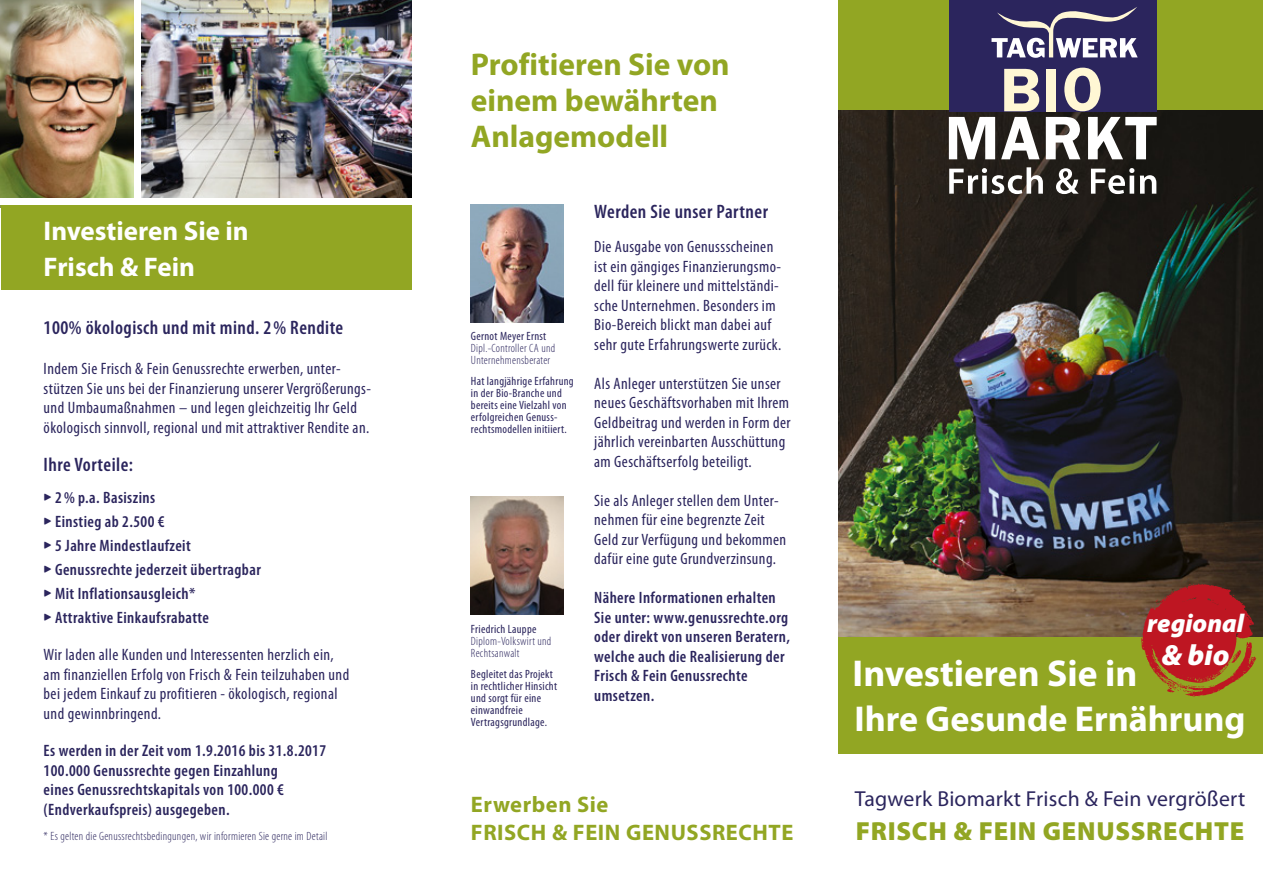
<style>
.page{position:relative;width:1263px;height:893px;background:#fff}
.page>*{position:absolute;margin:0;border:0;box-sizing:border-box;transform-origin:0 0}
.t1{font:700 37.5px "Myriad Pro";color:#fff}
.t2{font:700 36px "Myriad Pro";color:#fff}
.t3{font:700 31.5px/36px "Myriad Pro";color:#92a623}
.t4{font:italic 900 29.25px "Myriad Pro";color:#fff}
.t5{font:700 27px/36px "Myriad Pro";color:#fff}
.t6{font:900 26.25px "Myriad Pro";letter-spacing:.025em;color:#92a623}
.t7{font:italic 900 25.8px "Myriad Pro";color:#fff}
.t8{font:700 22.5px/28.5px "Myriad Pro";letter-spacing:.025em;color:#92a623}
.t9{font:21.75px "Myriad Pro";letter-spacing:.01em;color:#2b255d}
.t10{font:600 condensed 19.5px "Myriad Pro";letter-spacing:.025em;color:#2b255d}
.t11{font:condensed 16.5px/19.5px "Myriad Pro";letter-spacing:.025em;color:#2b255d}
.t12{font:600 condensed 16.5px/19.5px "Myriad Pro";letter-spacing:.025em;color:#2b255d}
.t13{font:condensed 12px/12px "Myriad Pro";letter-spacing:.025em;color:#2b255d}
.t14{font:300 condensed 12px/12px "Myriad Pro";letter-spacing:.025em;color:#2b255d}
.s1{font-family:"Info Text OT";font-stretch:normal}
</style>
<div class="page">
<img style="left:838px;top:110px;width:425px;height:527px">
<img style="left:141px;top:0;width:271px;height:198px">
<img style="left:1px;top:0;width:133px;height:198px">
<div style="left:831px;top:637px;width:432px;height:117px;background:#92a623"></div>
<div style="left:823px;top:0;width:440px;height:110px;background:#92a623"></div>
<div style="left:1px;top:205px;width:411px;height:85px;background:#92a623"></div>
<svg style="left:1141px;top:583px;width:115px;height:113px"></svg>
<div style="left:949px;top:0;width:207px;height:111px;background:#2b255d"></div>
<svg style="left:949px;top:117px;width:46px;height:42px"></svg>
<svg style="left:1001px;top:117px;width:38px;height:42px"></svg>
<svg style="left:1046px;top:117px;width:34px;height:42px"></svg>
<svg style="left:1088px;top:117px;width:69px;height:42px"></svg>
<svg style="left:1004px;top:69px;width:35px;height:42px"></svg>
<div style="left:1046px;top:69px;width:10px;height:42px;background:#fff7d4"></div>
<svg style="left:1064px;top:68px;width:36px;height:43px"></svg>
<svg style="left:991px;top:7px;width:147px;height:51px"></svg>
<svg style="left:949px;top:167px;width:94px;height:27px"></svg>
<svg style="left:1056px;top:168px;width:23px;height:26px"></svg>
<svg style="left:1091px;top:168px;width:43px;height:26px"></svg>
<svg style="left:1140px;top:175px;width:16px;height:19px"></svg>
<div style="left:412px;top:0;width:426px;height:893px;background:#fff"></div>
<img style="left:471px;top:205px;width:92px;height:118px">
<img style="left:471px;top:496px;width:92px;height:118px">
<h3 class="t5" style="left:44px;top:212px;width:207px">Investieren Sie in<br>Frisch &amp; Fein</h3>
<p class="t10" style="left:44px;top:315px;width:301px">100% ökologisch und mit mind. 2% Rendite</p>
<p class="t11" style="left:44px;top:359px;width:329px">Indem Sie Frisch &amp; Fein Genussrechte erwerben, unter&shy;stützen Sie uns bei der Finanzierung unserer Vergrößerungs&shy;und Umbaumaßnahmen – und legen gleichzeitig Ihr Geld ökologisch sinnvoll, regional und mit attraktiver Rendite an.</p>
<p class="t10" style="left:44px;top:453px;width:91px">Ihre Vorteile:</p>
<p class="t12" style="left:44px;top:485px;width:219px;line-height:24px"><span class="s1">‣</span> 2% p.a. Basiszins<br><span class="s1">‣</span> Einstieg ab 2.500 €<br><span class="s1">‣</span> 5 Jahre Mindestlaufzeit<br><span class="s1">‣</span> Genussrechte jederzeit übertragbar <span class="s1">‣</span> Mit Inflationsausgleich*<br><span class="s1">‣</span> Attraktive Einkaufsrabatte</p>
<p class="t11" style="left:44px;top:645px;width:307px">Wir laden alle Kunden und Interessenten herzlich ein, am finanziellen Erfolg von Frisch &amp; Fein teilzuhaben und bei jedem Einkauf zu profitieren - ökologisch, regional und gewinnbringend.</p>
<p class="t12" style="left:44px;top:741px;width:284px">Es werden in der Zeit vom 1.9.2016 bis 31.8.2017<br>100.000 Genussrechte gegen Einzahlung<br>eines Genussrechtskapitals von 100.000 € (Endverkaufspreis) ausgegeben.</p>
<p class="t14" style="left:44px;top:830px;width:285px">* Es gelten die Genussrechtsbedingungen, wir informieren Sie gerne im Detail</p>
<h3 class="t3" style="left:471px;top:45px;width:260px">Profitieren Sie von einem bewährten<br>Anlagemodell</h3>
<p class="t13" style="left:471px;top:330px;width:77px">Gernot Meyer Ernst</p>
<p class="t14" style="left:471px;top:342px;width:86px">Dipl.-Controller CA und<br>Unternehmensberater</p>
<p class="t13" style="left:471px;top:375px;width:104px">Hat langjährige Erfahrung in der Bio-Branche und bereits eine Vielzahl von erfolgreichen Genuss&shy;rechtsmodellen initiiert.</p>
<p class="t13" style="left:471px;top:623px;width:67px">Friedrich Lauppe</p>
<p class="t14" style="left:471px;top:635px;width:82px">Diplom-Volkswirt und<br>Rechtsanwalt</p>
<p class="t13" style="left:471px;top:668px;width:88px">Begleitet das Projekt in rechtlicher Hinsicht und sorgt für eine einwandfreie<br>Vertragsgrundlage.</p>
<p class="t10" style="left:594px;top:199px;width:175px">Werden Sie unser Partner</p>
<p class="t11" style="left:594px;top:237px;width:189px">Die Ausgabe von Genussscheinen ist ein gängiges Finanzierungsmo&shy;dell für kleinere und mittelständi&shy;sche Unternehmen. Besonders im Bio-Bereich blickt man dabei auf sehr gute Erfahrungswerte zurück.</p>
<p class="t11" style="left:594px;top:373px;width:198px">Als Anleger unterstützen Sie unser neues Geschäftsvorhaben mit Ihrem Geldbeitrag und werden in Form der jährlich vereinbarten Ausschüttung am Geschäftserfolg beteiligt.</p>
<p class="t11" style="left:594px;top:490px;width:193px">Sie als Anleger stellen dem Unter&shy;nehmen für eine begrenzte Zeit<br>Geld zur Verfügung und bekommen dafür eine gute Grundverzinsung.</p>
<p class="t12" style="left:594px;top:588px;width:197px">Nähere Informationen erhalten<br>Sie unter: www.genussrechte.org oder direkt von unseren Beratern, welche auch die Realisierung der<br>Frisch &amp; Fein Genussrechte umsetzen.</p>
<h3 class="t8" style="left:471px;top:789px;width:324px">Erwerben Sie<br>FRISCH &amp; FEIN GENUSSRECHTE</h3>
<h3 class="t7" style="left:1147px;top:606px;width:99px">regional</h3>
<h3 class="t4" style="left:1162px;top:635px;width:69px">&amp; bio</h3>
<h1 class="t1" style="left:853px;top:649px;width:286px">Investieren Sie in</h1>
<h2 class="t2" style="left:854px;top:695px;width:393px">Ihre Gesunde Ernährung</h2>
<h3 class="t9" style="left:855px;top:785px;width:392px">Tagwerk Biomarkt Frisch &amp; Fein vergrößert</h3>
<h3 class="t6" style="left:856px;top:814px;width:390px">FRISCH &amp; FEIN GENUSSRECHTE</h3>
</div>
